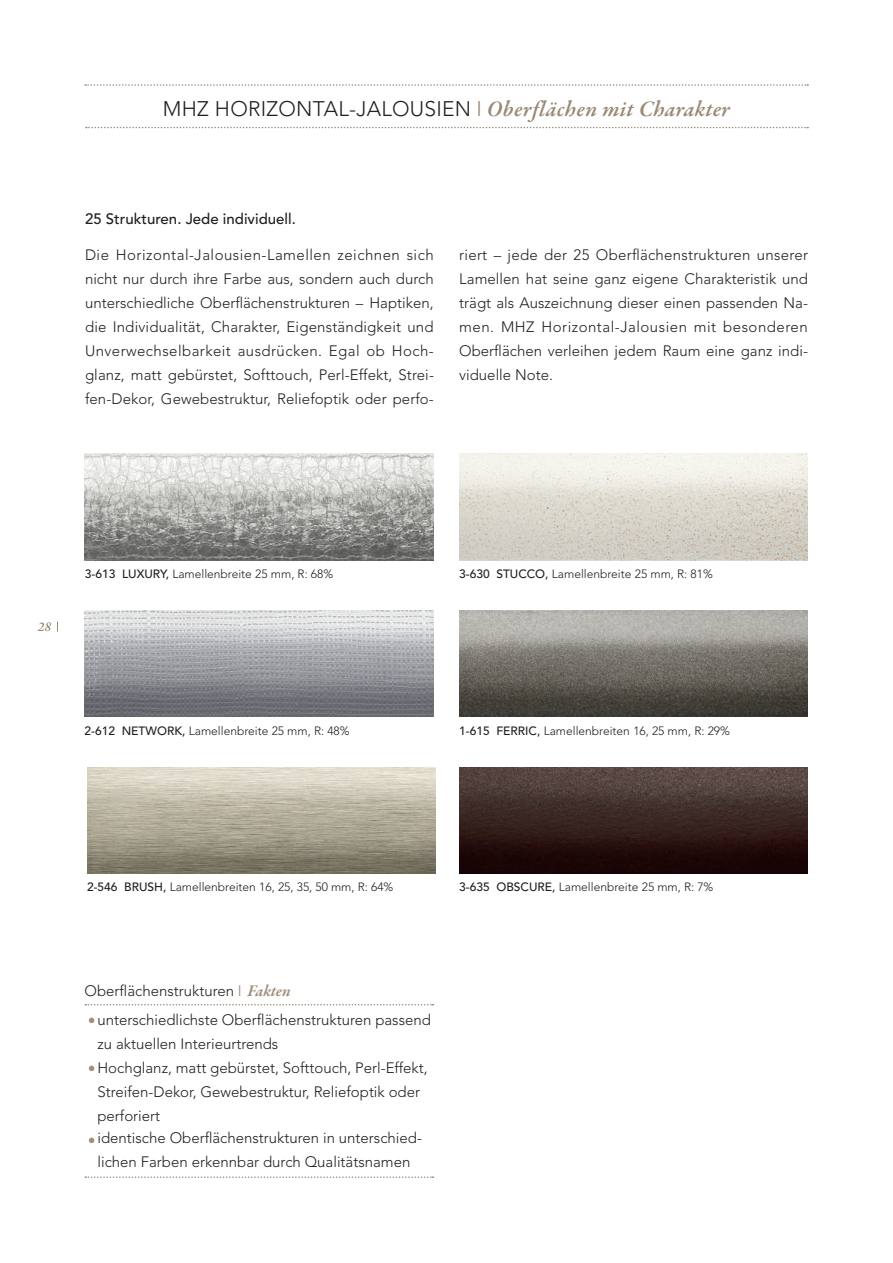
<style>
.page{position:relative;width:893px;height:1263px;background:#fff}
.page>*{position:absolute;margin:0;border:0;box-sizing:border-box;transform-origin:0 0}
.t1{font:300 21px "Avenir";letter-spacing:.01em;color:#231f20}
.t2{font:300 15px/24px "Avenir";color:#231f20}
.t3{font:500 15px "Avenir";color:#231f20}
.t4{font:italic 600 13.5px "Garamond Premr Pro";color:#998a75}
.t5{font:300 12px "Avenir";color:#231f20}
.s1{color:#998a75}
.s2{font-family:"Garamond Premr Pro";font-weight:600;font-style:italic;font-size:22.5px;color:#998a75}
.s3{font-weight:500}
.s4{font-family:"Garamond Premr Pro";font-weight:600;font-style:italic;font-size:16.5px;color:#998a75}
</style>
<div class="page">
<img style="left:85px;top:454px;width:349px;height:106px">
<img style="left:459px;top:610px;width:349px;height:107px">
<img style="left:459px;top:767px;width:349px;height:106px">
<img style="left:87px;top:767px;width:349px;height:106px">
<img style="left:459px;top:454px;width:349px;height:106px">
<img style="left:85px;top:610px;width:348px;height:107px">
<svg style="left:85px;top:84px;width:723px;height:2px"></svg>
<svg style="left:86px;top:127px;width:722px;height:1px"></svg>
<svg style="left:85px;top:1004px;width:348px;height:1px"></svg>
<svg style="left:85px;top:1176px;width:348px;height:2px"></svg>
<svg style="left:89px;top:1018px;width:5px;height:5px"></svg>
<svg style="left:89px;top:1066px;width:5px;height:5px"></svg>
<svg style="left:89px;top:1138px;width:5px;height:5px"></svg>
<h1 class="t1" style="left:163px;top:96px;width:569px">MHZ HORIZONTAL-JALOUSIEN <span class="s1">I</span> <span class="s2">Oberflächen mit Charakter</span></h1>
<p class="t3" style="left:85px;top:210px;width:212px">25 Strukturen. Jede individuell.</p>
<p class="t2" style="left:85px;top:243px;width:350px;text-align:justify">Die Horizontal-Jalousien-Lamellen zeichnen sich nicht nur durch ihre Farbe aus, sondern auch durch unterschiedliche Oberflächenstrukturen – Haptiken, die Individualität, Charakter, Eigenständigkeit und Unverwechselbarkeit ausdrücken. Egal ob Hoch&shy;glanz, matt gebürstet, Softtouch, Perl-Effekt, Strei&shy;fen-Dekor, Gewebestruktur, Reliefoptik oder perfo-</p>
<p class="t2" style="left:459px;top:243px;width:350px;text-align:justify">riert – jede der 25 Oberflächenstrukturen unserer Lamellen hat seine ganz eigene Charakteristik und trägt als Auszeichnung dieser einen passenden Na&shy;men. MHZ Horizontal-Jalousien mit besonderen Oberflächen verleihen jedem Raum eine ganz indi&shy;viduelle Note.</p>
<p class="t4" style="left:38px;top:618px;width:15px">28</p>
<p class="t5" style="left:85px;top:567px;width:250px"><span class="s3">3-613 LUXURY,</span> Lamellenbreite 25 mm, R: 68%</p>
<p class="t5" style="left:85px;top:723px;width:267px"><span class="s3">2-612 NETWORK,</span> Lamellenbreite 25 mm, R: 48%</p>
<p class="t5" style="left:459px;top:567px;width:255px"><span class="s3">3-630 STUCCO,</span> Lamellenbreite 25 mm, R: 81%</p>
<p class="t5" style="left:459px;top:723px;width:272px"><span class="s3">1-615 FERRIC,</span> Lamellenbreiten 16, 25 mm, R: 29%</p>
<p class="t5" style="left:87px;top:880px;width:308px"><span class="s3">2-546 BRUSH,</span> Lamellenbreiten 16, 25, 35, 50 mm, R: 64%</p>
<p class="t5" style="left:459px;top:880px;width:256px"><span class="s3">3-635 OBSCURE,</span> Lamellenbreite 25 mm, R: 7%</p>
<p class="t2" style="left:97px;top:977px;width:335px;line-height:28.3px;text-indent:-13px">Oberflächenstrukturen <span class="s1">I</span> <span class="s4">Fakten<br></span>unterschiedlichste Oberflächenstrukturen passend</p>
<p class="t2" style="left:97px;top:1031px;width:332px">zu aktuellen Interieurtrends<br>Hochglanz, matt gebürstet, Softtouch, Perl-Effekt, Streifen-Dekor, Gewebestruktur, Reliefoptik oder perforiert</p>
<p class="t2" style="left:97px;top:1126px;width:326px">identische Oberflächenstrukturen in unterschied&shy;lichen Farben erkennbar durch Qualitätsnamen</p>
</div>
